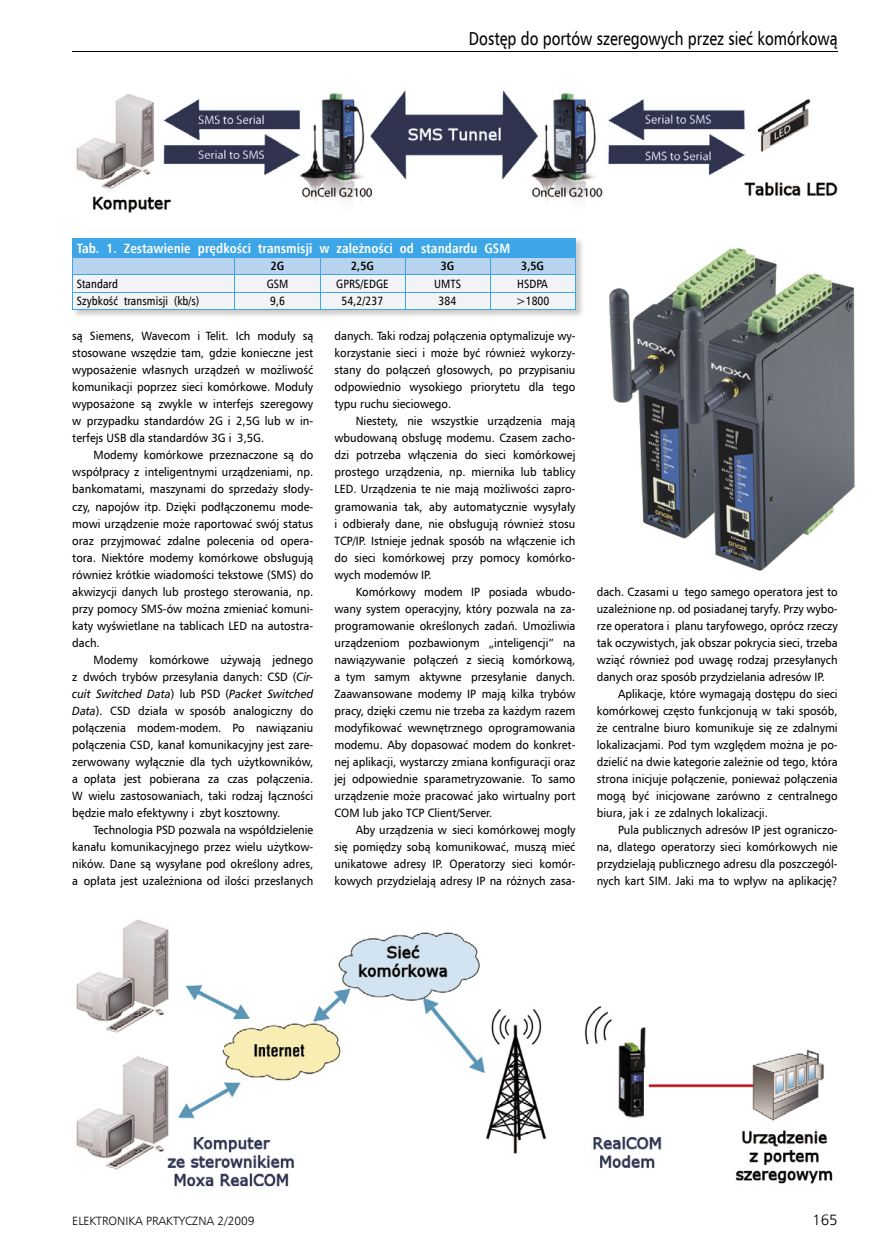
<style>
.page{position:relative;width:893px;height:1255px;background:#fff}
.page>*{position:absolute;margin:0;border:0;box-sizing:border-box;transform-origin:0 0}
.t1{font:18.75px "Humnst 777 EU";color:#000;scale:.8 1}
.t2{font:15px "Humnst 777 Lt EU";color:#000}
.t3{font:700 13.5px "Humnst 777 Cn EU";letter-spacing:.005em;color:#fff}
.t4{font:12px/17px "Humnst 777 EU";color:#000;text-align:justify;scale:.93 1}
.t5{font:12px "Humnst 777 Cn EU";letter-spacing:.005em;color:#000}
.t6{font:12px "Humnst 777 Lt EU";color:#000}
.t7{font:700 12px "Humnst 777 Cn EU";letter-spacing:.005em;color:#000}
.s1{font-style:italic}
</style>
<div class="page">
<hr style="left:72px;top:51px;width:766px;height:1px;background:#000">
<img style="left:74px;top:238px;width:509px;height:78px">
<hr style="left:72px;top:238px;width:163px;height:1px;background:#3ca6e6">
<hr style="left:235px;top:238px;width:85px;height:1px;background:#3ca6e6">
<hr style="left:320px;top:238px;width:85px;height:1px;background:#3ca6e6">
<hr style="left:405px;top:238px;width:85px;height:1px;background:#3ca6e6">
<hr style="left:490px;top:238px;width:85px;height:1px;background:#3ca6e6">
<svg style="left:72px;top:239px;width:504px;height:70px"></svg>
<hr style="left:72px;top:309px;width:163px;height:1px;background:#3ca6e6">
<hr style="left:235px;top:309px;width:85px;height:1px;background:#3ca6e6">
<hr style="left:320px;top:309px;width:85px;height:1px;background:#3ca6e6">
<hr style="left:405px;top:309px;width:85px;height:1px;background:#3ca6e6">
<hr style="left:490px;top:309px;width:85px;height:1px;background:#3ca6e6">
<img style="left:76px;top:90px;width:762px;height:123px">
<img style="left:76px;top:919px;width:757px;height:268px">
<img style="left:609px;top:247px;width:247px;height:324px">
<h1 class="t1" style="left:469px;top:27px;width:462px">Dostęp do portów szeregowych przez sieć komórkową</h1>
<p class="t3" style="left:77px;top:240px;width:435px">Tab. 1. Zestawienie prędkości transmisji w zależności od standardu GSM</p>
<p class="t7" style="left:271px;top:259px;width:15px">2G</p>
<p class="t7" style="left:351px;top:259px;width:24px">2,5G</p>
<p class="t7" style="left:441px;top:259px;width:15px">3G</p>
<p class="t7" style="left:521px;top:259px;width:24px">3,5G</p>
<p class="t5" style="left:77px;top:276px;width:43px">Standard</p>
<p class="t5" style="left:267px;top:276px;width:23px">GSM</p>
<p class="t5" style="left:336px;top:276px;width:54px">GPRS/EDGE</p>
<p class="t5" style="left:434px;top:276px;width:28px">UMTS</p>
<p class="t5" style="left:517px;top:276px;width:32px">HSDPA</p>
<p class="t5" style="left:77px;top:294px;width:124px">Szybkość transmisji (kb/s)</p>
<p class="t5" style="left:270px;top:294px;width:16px">9,6</p>
<p class="t5" style="left:342px;top:294px;width:43px">54,2/237</p>
<p class="t5" style="left:439px;top:294px;width:19px">384</p>
<p class="t5" style="left:516px;top:294px;width:35px">&gt;1800</p>
<p class="t4" style="left:72px;top:327px;width:261px">są Siemens, Wavecom i Telit. Ich moduły są stosowane wszędzie tam, gdzie konieczne jest wyposażenie własnych urządzeń w możliwość komunikacji poprzez sieci komórkowe. Moduły wyposażone są zwykle w interfejs szeregowy w przypadku standardów 2G i 2,5G lub w in&shy;terfejs USB dla standardów 3G i 3,5G.</p>
<p class="t4" style="left:72px;top:446px;width:261px;text-indent:21px">Modemy komórkowe przeznaczone są do współpracy z inteligentnymi urządzeniami, np. bankomatami, maszynami do sprzedaży słody&shy;czy, napojów itp. Dzięki podłączonemu mode&shy;mowi urządzenie może raportować swój status oraz przyjmować zdalne polecenia od opera&shy;tora. Niektóre modemy komórkowe obsługują również krótkie wiadomości tekstowe (SMS) do akwizycji danych lub prostego sterowania, np. przy pomocy SMS-ów można zmieniać komuni&shy;katy wyświetlane na tablicach LED na autostra&shy;dach.</p>
<p class="t4" style="left:72px;top:650px;width:261px;text-indent:21px">Modemy komórkowe używają jednego z dwóch trybów przesyłania danych: CSD (<span class="s1">Cir&shy;cuit Switched Data</span>) lub PSD (<span class="s1">Packet Switched Data</span>). CSD działa w sposób analogiczny do połączenia modem-modem. Po nawiązaniu połączenia CSD, kanał komunikacyjny jest zare&shy;zerwowany wyłącznie dla tych użytkowników, a opłata jest pobierana za czas połączenia.<br>W wielu zastosowaniach, taki rodzaj łączności będzie mało efektywny i zbyt kosztowny.</p>
<p class="t4" style="left:72px;top:821px;width:261px;text-indent:21px">Technologia PSD pozwala na współdzielenie kanału komunikacyjnego przez wielu użytkow&shy;ników. Dane są wysyłane pod określony adres, a opłata jest uzależniona od ilości przesłanych</p>
<p class="t4" style="left:334px;top:327px;width:261px">danych. Taki rodzaj połączenia optymalizuje wy&shy;korzystanie sieci i może być również wykorzy&shy;stany do połączeń głosowych, po przypisaniu odpowiednio wysokiego priorytetu dla tego typu ruchu sieciowego.</p>
<p class="t4" style="left:334px;top:412px;width:261px;text-indent:21px">Niestety, nie wszystkie urządzenia mają wbudowaną obsługę modemu. Czasem zacho&shy;dzi potrzeba włączenia do sieci komórkowej prostego urządzenia, np. miernika lub tablicy LED. Urządzenia te nie mają możliwości zapro&shy;gramowania tak, aby automatycznie wysyłały i odbierały dane, nie obsługują również stosu TCP/IP. Istnieje jednak sposób na włączenie ich do sieci komórkowej przy pomocy komórko&shy;wych modemów IP.</p>
<p class="t4" style="left:334px;top:582px;width:261px;text-indent:21px">Komórkowy modem IP posiada wbudo&shy;wany system operacyjny, który pozwala na za&shy;programowanie określonych zadań. Umożliwia urządzeniom pozbawionym „inteligencji” na nawiązywanie połączeń z siecią komórkową, a tym samym aktywne przesyłanie danych.<br>Zaawansowane modemy IP mają kilka trybów pracy, dzięki czemu nie trzeba za każdym razem modyfikować wewnętrznego oprogramowania modemu. Aby dopasować modem do konkret&shy;nej aplikacji, wystarczy zmiana konfiguracji oraz jej odpowiednie sparametryzowanie. To samo urządzenie może pracować jako wirtualny port COM lub jako TCP Client/Server.</p>
<p class="t4" style="left:334px;top:821px;width:261px;text-indent:21px">Aby urządzenia w sieci komórkowej mogły się pomiędzy sobą komunikować, muszą mieć unikatowe adresy IP. Operatorzy sieci komór&shy;kowych przydzielają adresy IP na różnych zasa-</p>
<p class="t4" style="left:597px;top:582px;width:261px">dach. Czasami u tego samego operatora jest to uzależnione np. od posiadanej taryfy. Przy wybo&shy;rze operatora i planu taryfowego, oprócz rzeczy tak oczywistych, jak obszar pokrycia sieci, trzeba wziąć również pod uwagę rodzaj przesyłanych danych oraz sposób przydzielania adresów IP.</p>
<p class="t4" style="left:597px;top:684px;width:261px;text-indent:21px">Aplikacje, które wymagają dostępu do sieci komórkowej często funkcjonują w taki sposób, że centralne biuro komunikuje się ze zdalnymi lokalizacjami. Pod tym względem można je po&shy;dzielić na dwie kategorie zależnie od tego, która strona inicjuje połączenie, ponieważ połączenia mogą być inicjowane zarówno z centralnego biura, jak i ze zdalnych lokalizacji.</p>
<p class="t4" style="left:597px;top:821px;width:261px;text-indent:21px">Pula publicznych adresów IP jest ograniczo&shy;na, dlatego operatorzy sieci komórkowych nie przydzielają publicznego adresu dla poszczegól&shy;nych kart SIM. Jaki ma to wpływ na aplikację?</p>
<p class="t6" style="left:72px;top:1213px;width:184px">ELEKTRONIKA PRAKTYCZNA 2/2009</p>
<p class="t2" style="left:812px;top:1210px;width:27px">165</p>
</div>
